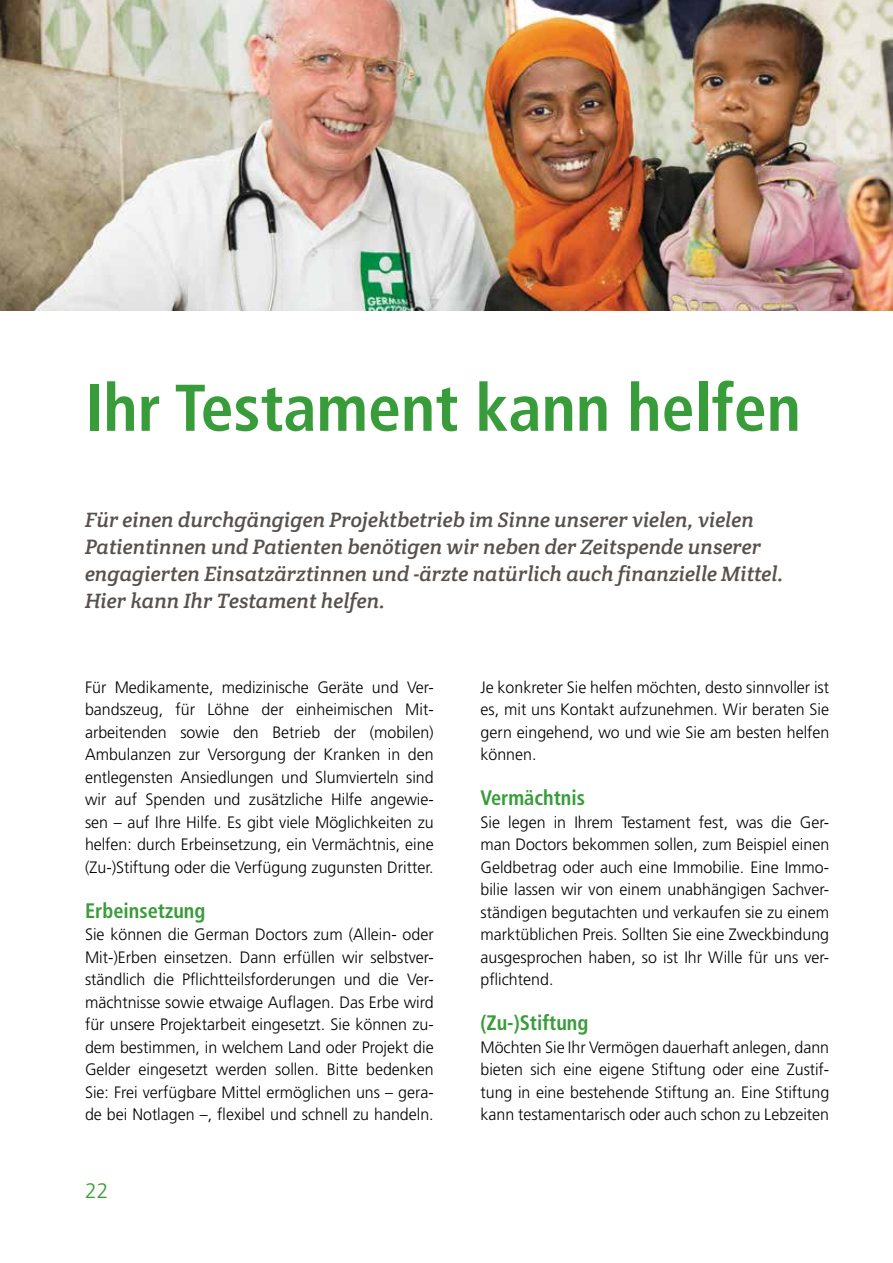
<style>
.page{position:relative;width:893px;height:1263px;background:#fff}
.page>*{position:absolute;margin:0;border:0;box-sizing:border-box;transform-origin:0 0}
.t1{font:700 condensed 66px "Frutiger LT Pro";color:#399c3a}
.t2{font:italic 21px/27px "Crete Round";color:#57514d}
.t3{font:700 condensed 21px "Frutiger LT Pro";color:#399c3a}
.t4{font:300 21px "Frutiger LT Pro";color:#399c3a}
.t5{font:300 16.5px/22.5px "Frutiger LT Pro";color:#000;text-align:justify}
</style>
<div class="page">
<img style="left:0;top:0;width:893px;height:310px">
<h1 class="t1" style="left:85px;top:369px;width:717px">Ihr Testament kann helfen</h1>
<p class="t2" style="left:85px;top:506px;width:700px">Für einen durchgängigen Projektbetrieb im Sinne unserer vielen, vielen Patientinnen und Patienten benötigen wir neben der Zeitspende unserer engagierten Einsatzärztinnen und -ärzte natürlich auch finanzielle Mittel.<br>Hier kann Ihr Testament helfen.</p>
<p class="t5" style="left:85px;top:676px;width:350px">Für Medikamente, medizinische Geräte und Ver&shy;bandszeug, für Löhne der einheimischen Mit&shy;arbeitenden sowie den Betrieb der (mobilen)<br>Ambulanzen zur Versorgung der Kranken in den entlegensten Ansiedlungen und Slumvierteln sind wir auf Spenden und zusätzliche Hilfe angewie&shy;sen – auf Ihre Hilfe. Es gibt viele Möglichkeiten zu helfen: durch Erbeinsetzung, ein Vermächtnis, eine (Zu-)Stiftung oder die Verfügung zugunsten Dritter.</p>
<p class="t3" style="left:85px;top:898px;width:122px">Erbeinsetzung</p>
<p class="t5" style="left:85px;top:923px;width:350px">Sie können die German Doctors zum (Allein- oder Mit-)Erben einsetzen. Dann erfüllen wir selbstver&shy;ständlich die Pflichtteilsforderungen und die Ver&shy;mächtnisse sowie etwaige Auflagen. Das Erbe wird für unsere Projektarbeit eingesetzt. Sie können zu&shy;dem bestimmen, in welchem Land oder Projekt die Gelder eingesetzt werden sollen. Bitte bedenken Sie: Frei verfügbare Mittel ermöglichen uns – gera&shy;de bei Notlagen –, flexibel und schnell zu handeln.</p>
<p class="t4" style="left:85px;top:1179px;width:25px">22</p>
<p class="t5" style="left:480px;top:676px;width:350px">Je konkreter Sie helfen möchten, desto sinnvoller ist es, mit uns Kontakt aufzunehmen. Wir beraten Sie gern eingehend, wo und wie Sie am besten helfen können.</p>
<p class="t3" style="left:480px;top:785px;width:106px">Vermächtnis</p>
<p class="t5" style="left:480px;top:811px;width:350px">Sie legen in Ihrem Testament fest, was die Ger&shy;man Doctors bekommen sollen, zum Beispiel einen Geldbetrag oder auch eine Immobilie. Eine Immo&shy;bilie lassen wir von einem unabhängigen Sachver&shy;ständigen begutachten und verkaufen sie zu einem marktüblichen Preis. Sollten Sie eine Zweckbindung ausgesprochen haben, so ist Ihr Wille für uns ver&shy;pflichtend.</p>
<p class="t3" style="left:480px;top:1010px;width:109px">(Zu-)Stiftung</p>
<p class="t5" style="left:480px;top:1036px;width:350px">Möchten Sie Ihr Vermögen dauerhaft anlegen, dann bieten sich eine eigene Stiftung oder eine Zustif&shy;tung in eine bestehende Stiftung an. Eine Stiftung kann testamentarisch oder auch schon zu Lebzeiten</p>
</div>
